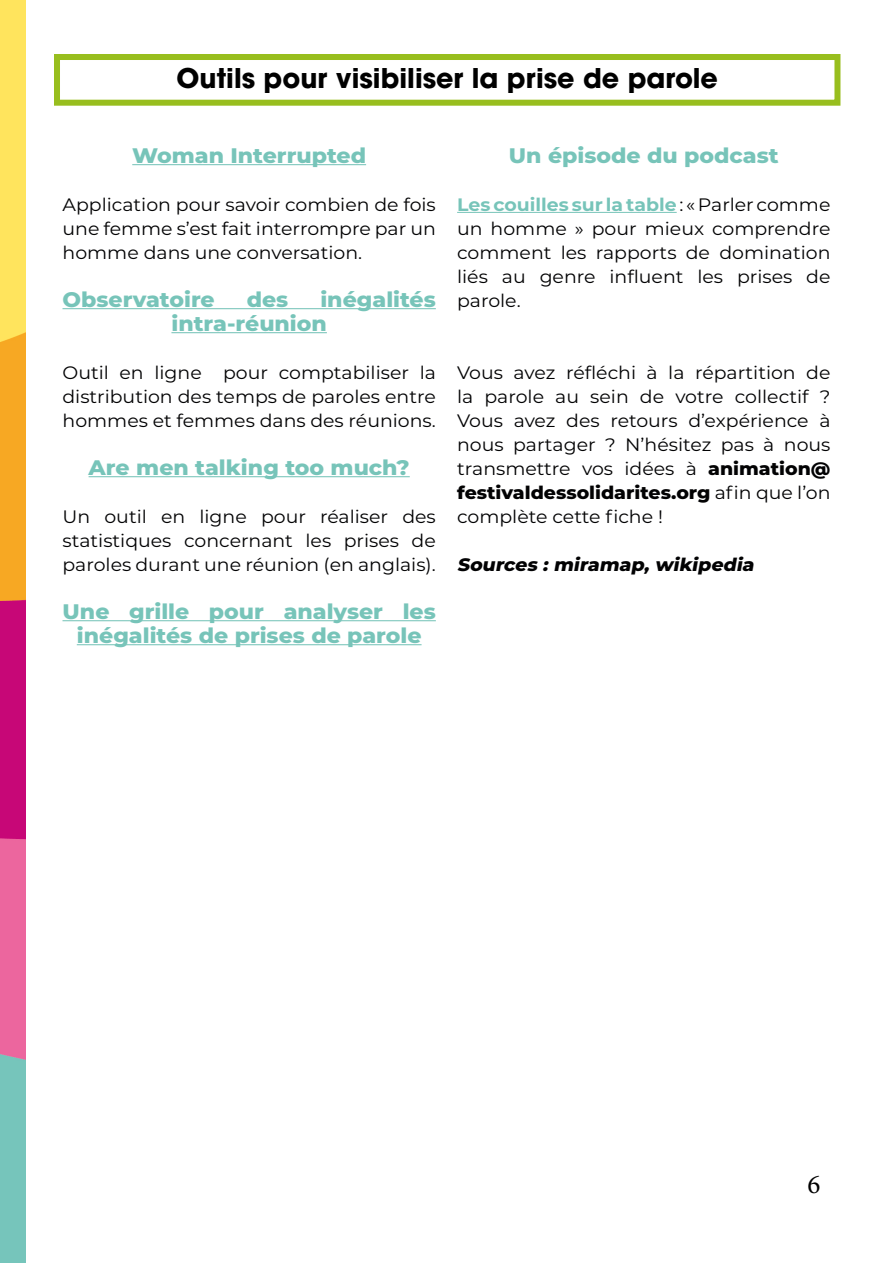
<style>
.page{position:relative;width:893px;height:1263px;background:#fff}
.page>*{position:absolute;margin:0;border:0;box-sizing:border-box;transform-origin:0 0}
.t1{font:700 27px "ITC Avant Garde Pro";color:#000}
.t2{font:27px "Minion Pro";color:#000}
.t3{font:800 21px/24px "Montserrat";color:#77c4b9;scale:1.05 1}
.t4{font:18px/24px "Montserrat";color:#020203;text-align:justify;scale:1.05 1}
.t5{font:italic 800 18px "Montserrat";color:#020203;scale:1.05 1}
.s1{font-weight:700;color:#77c4b9}
.s2{font-weight:800}
</style>
<div class="page">
<img style="left:0;top:0;width:26px;height:1262px">
<div style="left:54px;top:54px;width:786px;height:52px;border:6px solid #98be1e"></div>
<hr style="left:132px;top:164px;width:234px;height:1px;background:#77c4b9">
<hr style="left:63px;top:308px;width:373px;height:1px;background:#77c4b9">
<hr style="left:171px;top:332px;width:156px;height:1px;background:#77c4b9">
<hr style="left:89px;top:476px;width:321px;height:1px;background:#77c4b9">
<hr style="left:63px;top:620px;width:373px;height:1px;background:#77c4b9">
<hr style="left:77px;top:644px;width:345px;height:1px;background:#77c4b9">
<hr style="left:457px;top:212px;width:220px;height:1px;background:#77c4b9">
<h1 class="t1" style="left:176px;top:60px;width:543px">Outils pour visibiliser la prise de parole</h1>
<p class="t3" style="left:132px;top:142px;width:224px">Woman Interrupted</p>
<p class="t4" style="left:63px;top:192px;width:357px">Application pour savoir combien de fois une femme s’est fait interrompre par un homme dans une conversation.</p>
<p class="t3" style="left:63px;top:286px;width:147px">Observatoire</p>
<p class="t3" style="left:247px;top:286px;width:41px">des</p>
<p class="t3" style="left:171px;top:286px;width:253px;text-indent:149px">inégalités intra-réunion</p>
<p class="t4" style="left:63px;top:360px;width:357px">Outil en ligne pour comptabiliser la distribution des temps de paroles entre hommes et femmes dans des réunions.</p>
<p class="t3" style="left:89px;top:454px;width:307px">Are men talking too much?</p>
<p class="t4" style="left:63px;top:504px;width:357px">Un outil en ligne pour réaliser des statistiques concernant les prises de paroles durant une réunion (en anglais).</p>
<p class="t3" style="left:63px;top:598px;width:357px;text-align:center">Une grille pour analyser les inégalités de prises de parole</p>
<p class="t3" style="left:509px;top:142px;width:258px">Un épisode du podcast</p>
<p class="t4" style="left:457px;top:192px;width:357px"><span class="s1">Les couilles sur la table</span>: « Parler comme un homme » pour mieux comprendre comment les rapports de domination liés au genre influent les prises de parole.</p>
<p class="t4" style="left:457px;top:360px;width:357px">Vous avez réfléchi à la répartition de la parole au sein de votre collectif ?<br>Vous avez des retours d’expérience à nous partager ? N’hésitez pas à nous transmettre vos idées à <span class="s2">animation@ festivaldessolidarites.org</span> afin que l’on complète cette fiche !</p>
<p class="t5" style="left:457px;top:551px;width:288px">Sources : miramap, wikipedia</p>
<h1 class="t2" style="left:807px;top:1166px;width:14px">6</h1>
</div>
